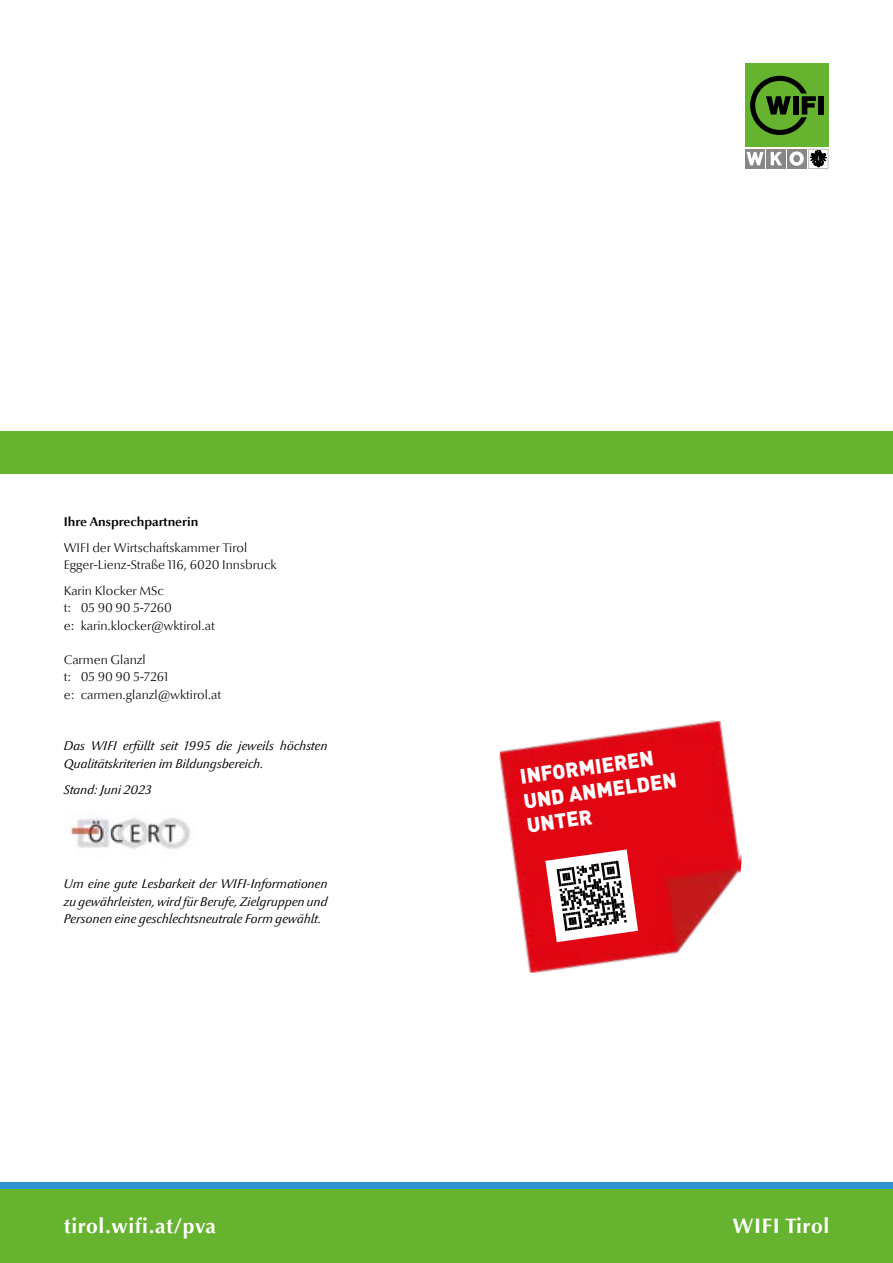
<style>
.page{position:relative;width:893px;height:1263px;background:#fff}
.page>*{position:absolute;margin:0;border:0;box-sizing:border-box;transform-origin:0 0}
.t1{font:700 21px "Optima";letter-spacing:.03em;color:#fff}
.t2{font:900 20.55px/24.6px "DIN";color:#fff}
.t3{font:italic 12.75px/17.2px "Optima Nova LT";color:#000}
.t4{font:300 12.75px/17.2px "Optima Nova LT";color:#000}
.t5{font:700 12.75px "Optima Nova LT";color:#000}
</style>
<div class="page">
<div style="left:0;top:1188px;width:893px;height:75px;background:#65b32e"></div>
<div style="left:0;top:1182px;width:893px;height:6px;background:#3192d0"></div>
<div style="left:0;top:431px;width:893px;height:43px;background:#65b32e"></div>
<div style="left:787px;top:149px;width:20px;height:20px;background:#878787"></div>
<div style="left:745px;top:64px;width:83px;height:83px;background:#65b32e"></div>
<div style="left:766px;top:149px;width:20px;height:20px;background:#878787"></div>
<svg style="left:771px;top:152px;width:11px;height:13px"></svg>
<div style="left:745px;top:149px;width:20px;height:20px;background:#878787"></div>
<svg style="left:746px;top:152px;width:18px;height:13px"></svg>
<div style="left:818px;top:96px;width:5px;height:19px;background:#000"></div>
<svg style="left:750px;top:76px;width:66px;height:59px"></svg>
<svg style="left:789px;top:149px;width:39px;height:20px"></svg>
<img style="left:66px;top:817px;width:125px;height:32px">
<img style="left:499px;top:720px;width:243px;height:253px">
<svg style="left:545px;top:849px;width:93px;height:93px"></svg>
<p class="t5" style="left:64px;top:514px;width:136px">Ihre Ansprechpartnerin</p>
<p class="t4" style="left:64px;top:539px;width:214px">WIFI der Wirtschaftskammer Tirol<br>Egger-Lienz-Straße 116, 6020 Innsbruck</p>
<p class="t4" style="left:64px;top:582px;width:153px">Karin Klocker MSc<br>t: 05 90 90 5-7260<br>e: karin.klocker@wktirol.at</p>
<p class="t4" style="left:64px;top:651px;width:159px">Carmen Glanzl<br>t: 05 90 90 5-7261<br>e: carmen.glanzl@wktirol.at</p>
<p class="t3" style="left:64px;top:738px;width:265px">Das WIFI erfüllt seit 1995 die jeweils höchsten<br>Qualitätskriterien im Bildungsbereich.</p>
<p class="t3" style="left:64px;top:781px;width:89px">Stand: Juni 2023</p>
<p class="t3" style="left:64px;top:876px;width:265px;text-align:justify">Um eine gute Lesbarkeit der WIFI-Informationen zu gewährleisten, wird für Berufe, Zielgruppen und Personen eine geschlechtsneutrale Form gewählt.</p>
<h2 class="t2" style="left:518px;top:763px;width:156px;rotate:-8deg">INFORMIEREN<br>UND ANMELDEN<br>UNTER</h2>
<h1 class="t1" style="left:64px;top:1213px;width:154px">tirol.wifi.at/pva</h1>
<h1 class="t1" style="left:732px;top:1213px;width:98px">WIFI Tirol</h1>
</div>
